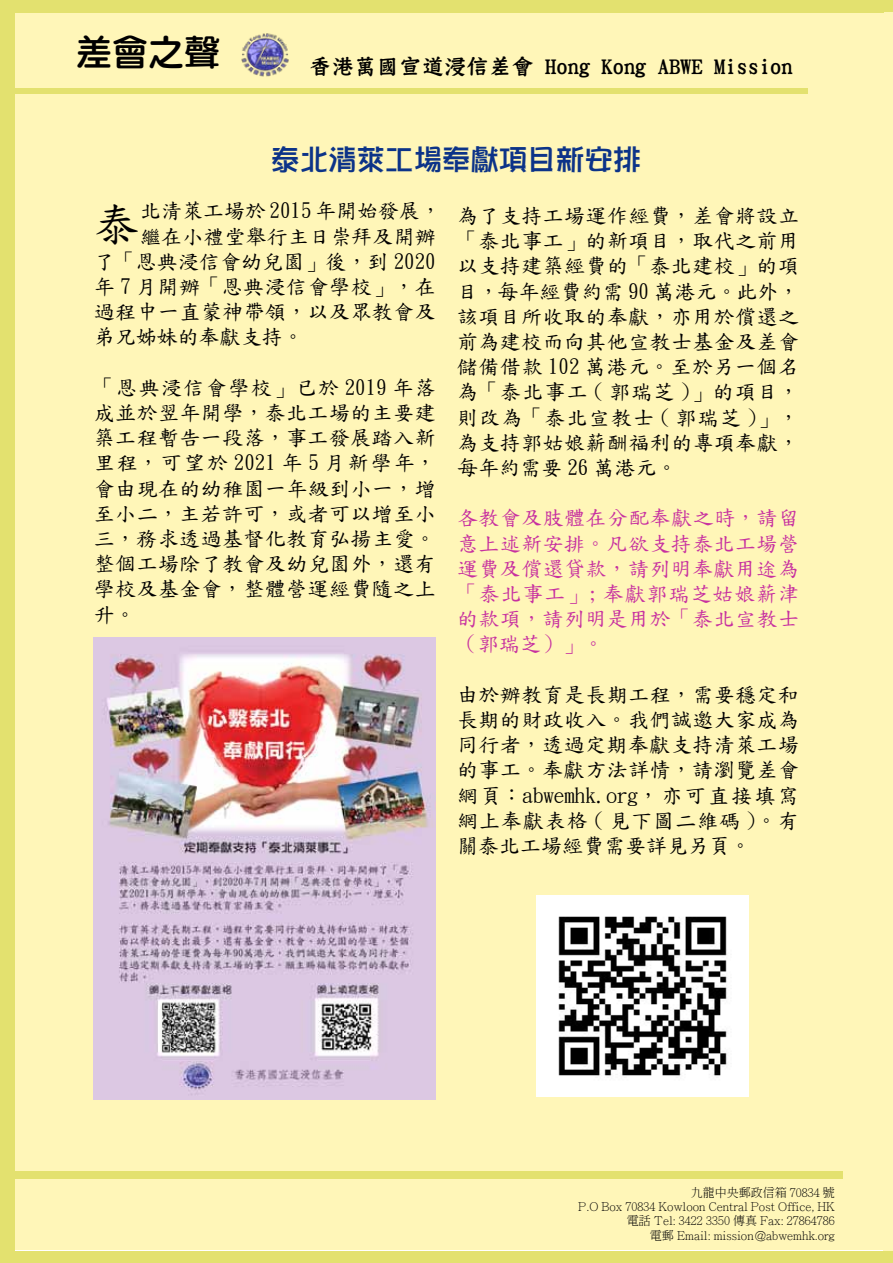
<style>
.page{position:relative;width:893px;height:1263px;background:#fff}
.page>*{position:absolute;margin:0;border:0;box-sizing:border-box;transform-origin:0 0}
.t1{font:36px "DF Yuan W8 WIN BF";color:#000}
.t2{font:28.5px "DF Cai Dai W7 WIN BF";color:#0c3388}
.t3{font:22.5px "DF Zong Kai W7 WIN BF";color:#000}
.t4{font:21px/25.2px "DF Kai Shu SB Estd BF";letter-spacing:.02em;color:#000;text-align:justify}
.t5{font:21px/25.2px "DF Kai Shu SB Estd BF";letter-spacing:.02em;color:#c730a0;text-align:justify}
.t6{font:21px "DF Kai Shu SB Estd BF";color:#000}
.t7{font:300 12px/14.4px "Adobe Ming Std";color:#000;text-align:right}
.s1{font-size:46.2px}
</style>
<div class="page">
<div style="left:0;top:1251px;width:893px;height:12px;background:#e3e16f"></div>
<div style="left:0;top:0;width:893px;height:1249px;background:#fff6b8"></div>
<img style="left:241px;top:33px;width:48px;height:44px">
<img style="left:94px;top:637px;width:342px;height:462px">
<img style="left:537px;top:896px;width:211px;height:200px">
<div style="left:0;top:88px;width:808px;height:5px;background:#e3e16f"></div>
<div style="left:0;top:1171px;width:842px;height:8px;background:#e3e16f"></div>
<div style="left:0;top:0;width:14px;height:1263px;background:#e3e16f"></div>
<div style="left:0;top:0;width:883px;height:13px;background:#e3e16f"></div>
<div style="left:148px;top:0;width:745px;height:11px;background:#e3e16f"></div>
<h1 class="t1" style="left:76px;top:34px;width:145px">差會之聲</h1>
<p class="t3" style="left:309px;top:55px;width:485px">香港萬國宣道浸信差會 Hong Kong ABWE Mission</p>
<h2 class="t2" style="left:271px;top:145px;width:372px">泰北清萊工場奉獻項目新安排</h2>
<p class="t6" style="left:94px;top:200px;width:349px"><span class="s1">泰</span>北清萊工場於 2015 年開始發展，</p>
<p class="t4" style="left:140px;top:224px;width:297px">繼在小禮堂舉行主日崇拜及開辦</p>
<p class="t4" style="left:94px;top:249px;width:343px">了「恩典浸信會幼兒園」後，到 2020</p>
<p class="t4" style="left:94px;top:274px;width:344px">年 7 月開辦「恩典浸信會學校」，在</p>
<p class="t4" style="left:94px;top:299px;width:343px">過程中一直蒙神帶領，以及眾教會及</p>
<p class="t6" style="left:94px;top:326px;width:211px">弟兄姊妹的奉獻支持。</p>
<p class="t4" style="left:94px;top:375px;width:344px">「恩典浸信會學校」已於 2019 年落成並於翌年開學，泰北工場的主要建築工程暫告一段落，事工發展踏入新里程，可望於 2021 年 5 月新學年，會由現在的幼稚園一年級到小一，增至小二，主若許可，或者可以增至小三，務求透過基督化教育弘揚主愛。整個工場除了教會及幼兒園外，還有學校及基金會，整體營運經費隨之上升。</p>
<p class="t4" style="left:457px;top:203px;width:344px">為了支持工場運作經費，差會將設立「泰北事工」的新項目，取代之前用以支持建築經費的「泰北建校」的項目，每年經費約需 90 萬港元。此外，該項目所收取的奉獻，亦用於償還之前為建校而向其他宣教士基金及差會儲備借款 102 萬港元。至於另一個名為「泰北事工 ( 郭瑞芝 )」的項目，則改為「泰北宣教士 ( 郭瑞芝 )」，為支持郭姑娘薪酬福利的專項奉獻，每年約需要 26 萬港元。</p>
<p class="t5" style="left:457px;top:505px;width:344px">各教會及肢體在分配奉獻之時，請留意上述新安排。凡欲支持泰北工場營運費及償還貸款，請列明奉獻用途為「泰北事工」; 奉獻郭瑞芝姑娘薪津的款項，請列明是用於「泰北宣教士（郭瑞芝）」。</p>
<p class="t4" style="left:457px;top:682px;width:344px">由於辦教育是長期工程，需要穩定和長期的財政收入。我們誠邀大家成為同行者，透過定期奉獻支持清萊工場的事工。奉獻方法詳情，請瀏覽差會網頁：abwemhk.org，亦可直接填寫網上奉獻表格 ( 見下圖二維碼 )。有關泰北工場經費需要詳見另頁。</p>
<p class="t7" style="left:578px;top:1184px;width:258px">九龍中央郵政信箱 70834 號<br>P.O Box 70834 Kowloon Central Post Office, HK電話 Tel: 3422 3350 傳真 Fax: 27864786<br>電郵 Email: mission@abwemhk.org</p>
</div>
